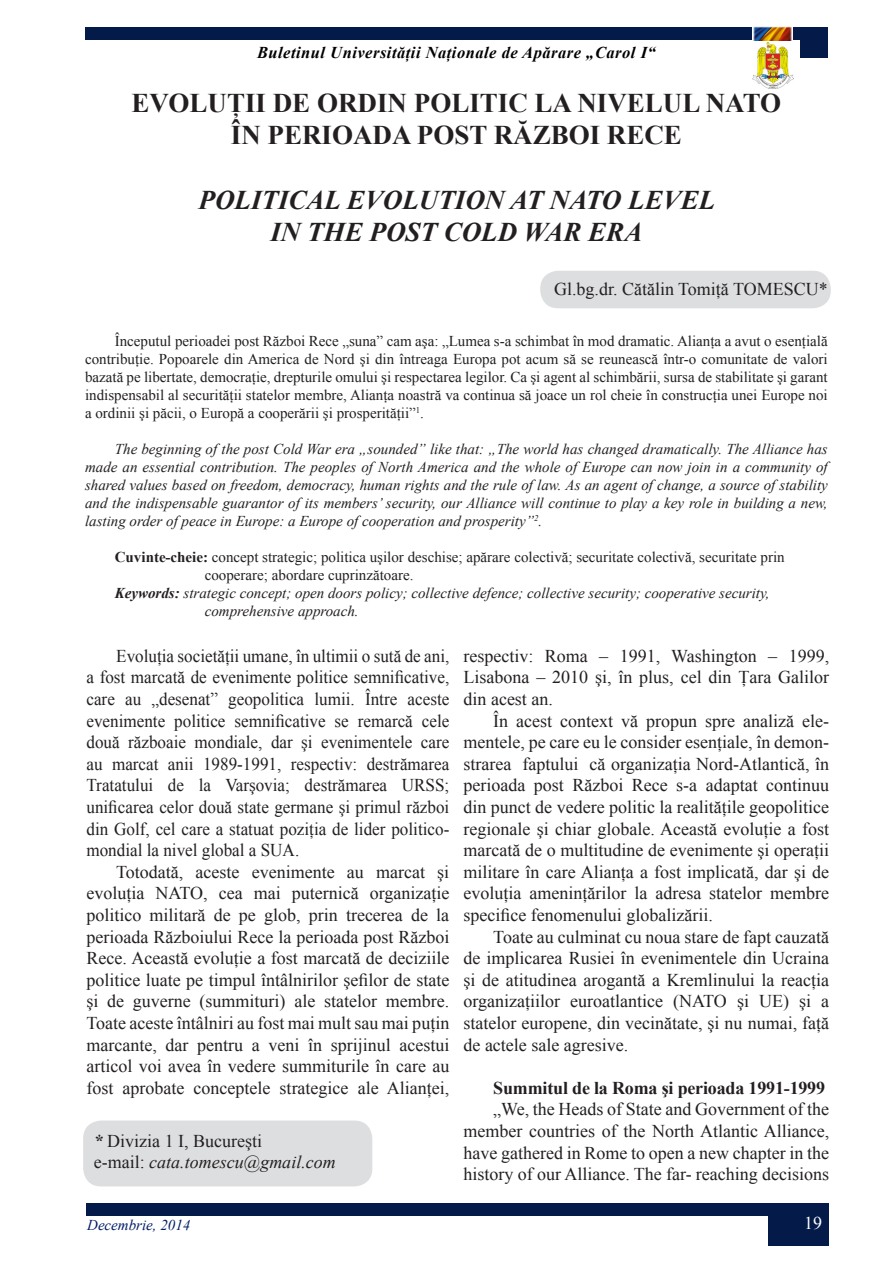
<style>
.page{position:relative;width:893px;height:1263px;background:#fff}
.page>*{position:absolute;margin:0;border:0;box-sizing:border-box;transform-origin:0 0}
.t1{font:700 27px "Times New Roman";color:#231f20}
.t2{font:italic 700 27px "Times New Roman";color:#231f20}
.t3{font:18px/21.6px "Times New Roman";color:#231f20;text-align:justify}
.t4{font:18px/21.6px "Times New Roman";color:#231f20;text-align:justify;scale:.95 1}
.t5{font:700 18px "Times New Roman";letter-spacing:-.01em;color:#231f20}
.t6{font:italic 18px "Times New Roman";color:#231f20}
.t7{font:18px "Times New Roman";color:#fff}
.t8{font:italic 700 16.5px "Times New Roman";letter-spacing:.03em;color:#000103}
.t9{font:15px/18px "Times New Roman";color:#231f20;text-align:justify}
.t10{font:italic 15px/18px "Times New Roman";color:#231f20;text-align:justify}
.t11{font:italic 15px "Times New Roman";color:#001d67}
.s1{font-weight:700}
.s2{font-weight:700;font-style:italic}
.s3{font-style:normal}
</style>
<div class="page">
<img style="left:753px;top:43px;width:40px;height:45px">
<div style="left:85px;top:27px;width:743px;height:13px;background:#041b49"></div>
<img style="left:752px;top:27px;width:40px;height:13px">
<div style="left:800px;top:36px;width:28px;height:22px;background:#041b49"></div>
<div style="left:87px;top:1203px;width:742px;height:13px;background:#041b49"></div>
<div style="left:768px;top:1216px;width:61px;height:29px;background:#041b49"></div>
<div style="left:540px;top:271px;width:291px;height:37px;background:#dddee0;border-radius:18px"></div>
<div style="left:83px;top:1120px;width:289px;height:66px;background:#dddee0;border-radius:18px"></div>
<p class="t8" style="left:257px;top:41px;width:400px">Buletinul Universităţii Naţionale de Apărare „Carol I“</p>
<p class="t1" style="left:132px;top:84px;width:651px">EVOLUŢII DE ORDIN POLITIC LA NIVELUL NATO</p>
<p class="t1" style="left:231px;top:117px;width:453px">ÎN PERIOADA POST RĂZBOI RECE</p>
<p class="t2" style="left:199px;top:181px;width:518px">POLITICAL EVOLUTION AT NATO LEVEL</p>
<p class="t2" style="left:270px;top:214px;width:373px">IN THE POST COLD WAR ERA</p>
<p class="t3" style="left:554px;top:278px;width:275px">Gl.bg.dr. Cătălin Tomiţă TOMESCU*</p>
<p class="t9" style="left:85px;top:332px;width:744px;text-indent:30px">Începutul perioadei post Război Rece „suna” cam aşa: „Lumea s-a schimbat în mod dramatic. Alianţa a avut o esenţială contribuţie. Popoarele din America de Nord şi din întreaga Europa pot acum să se reunească într-o comunitate de valori bazată pe libertate, democraţie, drepturile omului şi respectarea legilor. Ca şi agent al schimbării, sursa de stabilitate şi garant indispensabil al securităţii statelor membre, Alianţa noastră va continua să joace un rol cheie în construcţia unei Europe noi a ordinii şi păcii, o Europă a cooperării şi prosperităţii”<sup>1</sup>.</p>
<p class="t10" style="left:85px;top:439px;width:744px;text-indent:30px">The beginning of the post Cold War era „sounded” like that: „The world has changed dramatically. The Alliance has made an essential contribution. The peoples of North America and the whole of Europe can now join in a community of shared values based on freedom, democracy, human rights and the rule of law. As an agent of change, a source of stability and the indispensable guarantor of its members’ security, our Alliance will continue to play a key role in building a new, lasting order of peace in Europe: a Europe of cooperation and prosperity”<sup>2</sup>.</p>
<p class="t9" style="left:115px;top:548px;width:671px"><span class="s1">Cuvinte-cheie:</span> concept strategic; politica uşilor deschise; apărare colectivă; securitate colectivă, securitate prin</p>
<p class="t9" style="left:205px;top:566px;width:210px">cooperare; abordare cuprinzătoare.</p>
<p class="t10" style="left:115px;top:583px;width:656px"><span class="s1">Keywords:</span> strategic concept; open doors policy; collective defence; collective security; cooperative security,</p>
<p class="t10" style="left:205px;top:601px;width:155px">comprehensive approach.</p>
<p class="t3" style="left:463px;top:645px;width:367px">respectiv: Roma – 1991, Washington – 1999, Lisabona – 2010 şi, în plus, cel din Ţara Galilor din acest an.</p>
<p class="t3" style="left:463px;top:709px;width:367px;text-indent:30px">În acest context vă propun spre analiză ele&shy;mentele, pe care eu le consider esenţiale, în demon&shy;strarea faptului că organizaţia Nord-Atlantică, în perioada post Război Rece s-a adaptat continuu din punct de vedere politic la realităţile geopolitice regionale şi chiar globale. Această evoluţie a fost marcată de o multitudine de evenimente şi operaţii militare în care Alianţa a fost implicată, dar şi de evoluţia ameninţărilor la adresa statelor membre specifice fenomenului globalizării.</p>
<p class="t3" style="left:463px;top:925px;width:367px;text-indent:30px">Toate au culminat cu noua stare de fapt cauzată de implicarea Rusiei în evenimentele din Ucraina şi de atitudinea arogantă a Kremlinului la reacţia organizaţiilor euroatlantice (NATO şi UE) şi a statelor europene, din vecinătate, şi nu numai, faţă de actele sale agresive.</p>
<p class="t5" style="left:493px;top:1075px;width:333px">Summitul de la Roma şi perioada 1991-1999</p>
<p class="t3" style="left:463px;top:1098px;width:367px;text-indent:30px">„We, the Heads of State and Government of the member countries of the North Atlantic Alliance, have gathered in Rome to open a new chapter in the history of our Alliance. The far- reaching decisions</p>
<p class="t4" style="left:86px;top:645px;width:384px;text-indent:30px">Evoluţia societăţii umane, în ultimii o sută de ani, a fost marcată de evenimente politice semnificative, care au „desenat” geopolitica lumii. Între aceste evenimente politice semnificative se remarcă cele două războaie mondiale, dar şi evenimentele care au marcat anii 1989-1991, respectiv: destrămarea Tratatului de la Varşovia; destrămarea URSS; unificarea celor două state germane şi primul război din Golf, cel care a statuat poziţia de lider politico&shy;mondial la nivel global a SUA.</p>
<p class="t3" style="left:86px;top:861px;width:364px;text-indent:30px">Totodată, aceste evenimente au marcat şi evoluţia NATO, cea mai puternică organizaţie politico militară de pe glob, prin trecerea de la perioada Războiului Rece la perioada post Război Rece. Această evoluţie a fost marcată de deciziile politice luate pe timpul întâlnirilor şefilor de state şi de guverne (summituri) ale statelor membre.<br>Toate aceste întâlniri au fost mai mult sau mai puţin marcante, dar pentru a veni în sprijinul acestui articol voi avea în vedere summiturile în care au fost aprobate conceptele strategice ale Alianţei,</p>
<p class="t3" style="left:94px;top:1130px;width:170px"><span class="s2">*</span> Divizia 1 I, Bucureşti</p>
<p class="t6" style="left:94px;top:1150px;width:243px"><span class="s3">e-mail:</span> cata.tomescu@gmail.com</p>
<p class="t11" style="left:87px;top:1215px;width:105px">Decembrie, 2014</p>
<p class="t7" style="left:804px;top:1210px;width:19px">19</p>
</div>
